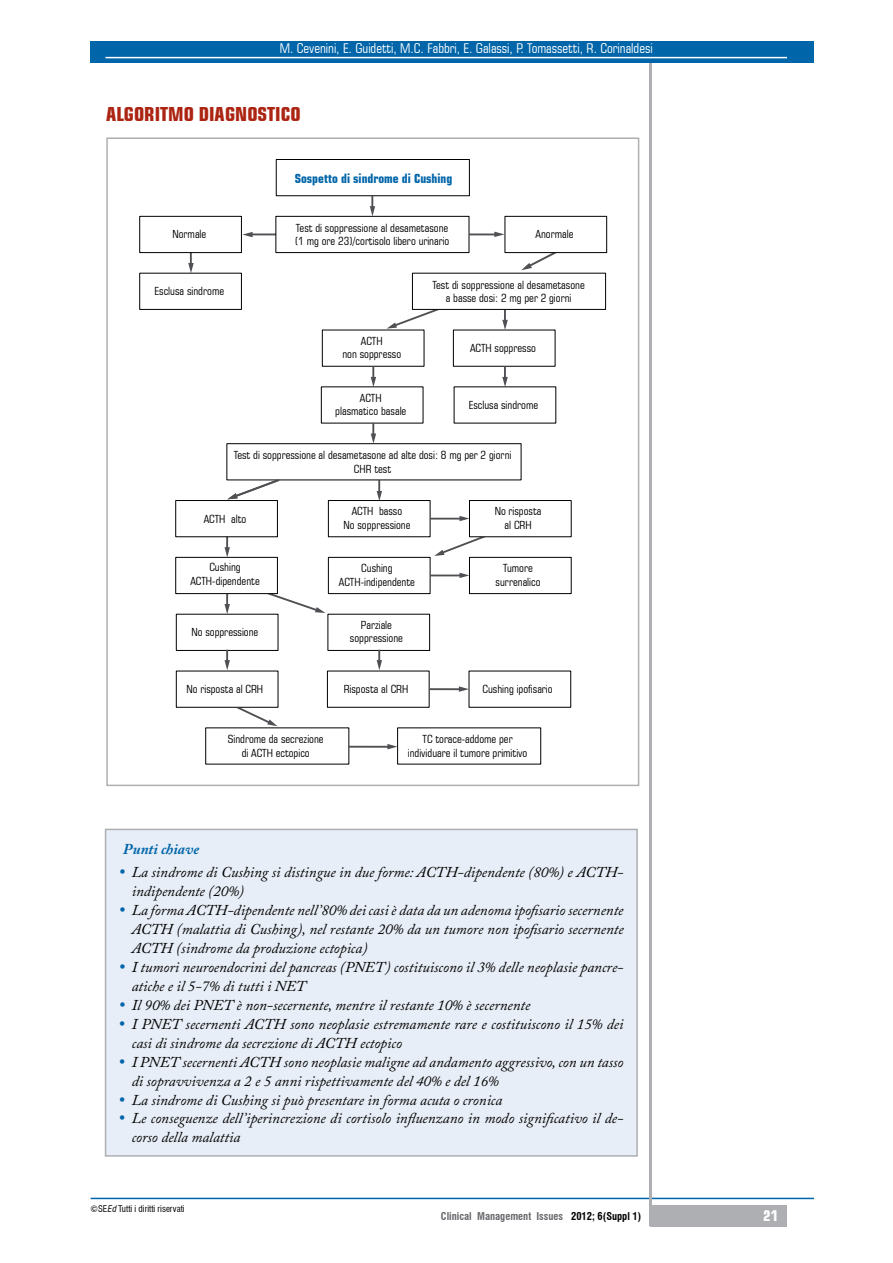
<style>
.page{position:relative;width:893px;height:1263px;background:#fff}
.page>*{position:absolute;margin:0;border:0;box-sizing:border-box;transform-origin:0 0}
.sottotitolo1{font:700 condensed 19.5px "Square 721 BT";color:#ac2412}
.sidebar{font:italic 15px/18.9px "Adobe Caslon Pro";color:#000}
.t1{font:700 condensed 15px "Square 721 BT";color:#fff}
.t2{font:condensed 13.5px "Square 721 BT";color:#fff}
.t3{font:700 condensed 12.75px "Square 721 BT";color:#0065a9}
.t4{font:condensed 11.25px/13.5px "Square 721 BT";color:#000;text-align:center}
.t5{font:700 condensed 10.5px "Swiss 721 BT";color:#68676c}
.t6{font:condensed 9px "Swiss 721 BT";color:#000}
.s1{font-weight:700;color:#0065a9}
.s2{font-style:italic}
.s3{color:#000}
</style>
<div class="page">
<hr style="left:91px;top:1198px;width:723px;height:1px;background:#0065a9">
<hr style="left:649px;top:48px;width:3px;height:1178px;background:#aeafb2">
<div style="left:651px;top:1205px;width:136px;height:21px;background:#aeafb2"></div>
<div style="left:91px;top:41px;width:723px;height:22px;background:#0065a9"></div>
<hr style="left:105px;top:57px;width:682px;height:1px;background:#fff">
<svg style="left:387px;top:307px;width:52px;height:22px"></svg>
<svg style="left:237px;top:708px;width:40px;height:18px"></svg>
<div style="left:276px;top:159px;width:194px;height:37px;border:1px solid #000"></div>
<div style="left:176px;top:614px;width:102px;height:37px;border:1px solid #000"></div>
<div style="left:328px;top:614px;width:102px;height:37px;border:1px solid #000"></div>
<div style="left:176px;top:671px;width:102px;height:37px;border:1px solid #000"></div>
<div style="left:327px;top:671px;width:102px;height:37px;border:1px solid #000"></div>
<div style="left:469px;top:671px;width:102px;height:37px;border:1px solid #000"></div>
<svg style="left:370px;top:196px;width:5px;height:20px"></svg>
<hr style="left:469px;top:233px;width:27px;height:2px;background:#504f53">
<svg style="left:494px;top:232px;width:10px;height:5px"></svg>
<hr style="left:251px;top:233px;width:25px;height:2px;background:#504f53">
<svg style="left:242px;top:232px;width:11px;height:5px"></svg>
<svg style="left:188px;top:253px;width:6px;height:20px"></svg>
<svg style="left:521px;top:253px;width:37px;height:17px"></svg>
<svg style="left:502px;top:310px;width:6px;height:20px"></svg>
<svg style="left:502px;top:366px;width:6px;height:21px"></svg>
<svg style="left:371px;top:366px;width:5px;height:21px"></svg>
<svg style="left:377px;top:480px;width:5px;height:20px"></svg>
<div style="left:139px;top:273px;width:103px;height:37px;border:1px solid #000"></div>
<div style="left:412px;top:273px;width:194px;height:36px;background:#fff"></div>
<div style="left:412px;top:273px;width:194px;height:37px;border:1px solid #000"></div>
<div style="left:226px;top:443px;width:295px;height:37px;border:1px solid #000"></div>
<div style="left:505px;top:216px;width:102px;height:37px;border:1px solid #000"></div>
<div style="left:275px;top:216px;width:194px;height:37px;border:1px solid #000"></div>
<div style="left:139px;top:216px;width:103px;height:37px;border:1px solid #000"></div>
<hr style="left:431px;top:518px;width:30px;height:2px;background:#504f53">
<svg style="left:459px;top:516px;width:10px;height:5px"></svg>
<svg style="left:224px;top:537px;width:6px;height:20px"></svg>
<svg style="left:434px;top:537px;width:58px;height:19px"></svg>
<div style="left:175px;top:500px;width:103px;height:37px;border:1px solid #000"></div>
<div style="left:328px;top:500px;width:102px;height:37px;border:1px solid #000"></div>
<div style="left:469px;top:500px;width:103px;height:37px;border:1px solid #000"></div>
<hr style="left:431px;top:574px;width:30px;height:2px;background:#504f53">
<svg style="left:459px;top:573px;width:10px;height:5px"></svg>
<svg style="left:227px;top:477px;width:54px;height:22px"></svg>
<svg style="left:224px;top:594px;width:6px;height:20px"></svg>
<svg style="left:261px;top:594px;width:64px;height:19px"></svg>
<div style="left:175px;top:557px;width:103px;height:37px;border:1px solid #000"></div>
<div style="left:328px;top:557px;width:102px;height:37px;border:1px solid #000"></div>
<div style="left:469px;top:557px;width:103px;height:37px;border:1px solid #000"></div>
<svg style="left:224px;top:650px;width:6px;height:20px"></svg>
<svg style="left:377px;top:650px;width:5px;height:20px"></svg>
<hr style="left:429px;top:688px;width:32px;height:2px;background:#504f53">
<svg style="left:459px;top:686px;width:10px;height:6px"></svg>
<hr style="left:349px;top:746px;width:40px;height:2px;background:#504f53">
<svg style="left:387px;top:744px;width:11px;height:5px"></svg>
<svg style="left:371px;top:423px;width:5px;height:21px"></svg>
<div style="left:106px;top:137px;width:533px;height:649px;border:2px solid #aeafb2"></div>
<div style="left:106px;top:829px;width:531px;height:327px;background:#e8eef7"></div>
<div style="left:105px;top:829px;width:533px;height:328px;border:2px solid #aeafb2"></div>
<p class="t2" style="left:280px;top:40px;width:374px">M. Cevenini, E. Guidetti, M.C. Fabbri, E. Galassi, P. Tomassetti, R. Corinaldesi</p>
<p class="sottotitolo1" style="left:106px;top:102px;width:196px">ALGORITMO DIAGNOSTICO</p>
<p class="t3" style="left:295px;top:170px;width:159px">Sospetto di sindrome di Cushing</p>
<p class="t4" style="left:295px;top:221px;width:156px;text-align:left">Test di soppressione al desametasone (1 mg ore 23)/cortisolo libero urinario</p>
<p class="t4" style="left:172px;top:227px;width:35px">Normale</p>
<p class="t4" style="left:536px;top:227px;width:39px">Anormale</p>
<p class="t4" style="left:155px;top:284px;width:71px">Esclusa sindrome</p>
<p class="t4" style="left:432px;top:278px;width:154px">Test di soppressione al desametasone a basse dosi: 2 mg per 2 giorni</p>
<p class="t4" style="left:342px;top:334px;width:60px">ACTH<br>non soppresso</p>
<p class="t4" style="left:470px;top:341px;width:67px">ACTH soppresso</p>
<p class="t4" style="left:335px;top:391px;width:73px">ACTH<br>plasmatico basale</p>
<p class="t4" style="left:469px;top:398px;width:71px">Esclusa sindrome</p>
<p class="t4" style="left:234px;top:448px;width:279px">Test di soppressione al desametasone ad alte dosi: 8 mg per 2 giorni<br>CHR test</p>
<p class="t4" style="left:204px;top:512px;width:44px">ACTH alto</p>
<p class="t4" style="left:343px;top:504px;width:68px">ACTH basso<br>No soppressione</p>
<p class="t4" style="left:495px;top:504px;width:48px">No risposta al CRH</p>
<p class="t4" style="left:190px;top:560px;width:71px">Cushing<br>ACTH-dipendente</p>
<p class="t4" style="left:339px;top:561px;width:78px">Cushing<br>ACTH-indipendente</p>
<p class="t4" style="left:496px;top:561px;width:46px">Tumore surrenalico</p>
<p class="t4" style="left:191px;top:626px;width:68px">No soppressione</p>
<p class="t4" style="left:350px;top:618px;width:54px">Parziale soppressione</p>
<p class="t4" style="left:187px;top:682px;width:78px">No risposta al CRH</p>
<p class="t4" style="left:344px;top:682px;width:66px">Risposta al CRH</p>
<p class="t4" style="left:483px;top:682px;width:72px">Cushing ipofisario</p>
<p class="t4" style="left:228px;top:732px;width:97px">Sindrome da secrezione di ACTH ectopico</p>
<p class="t4" style="left:408px;top:732px;width:121px">TC torace-addome per individuare il tumore primitivo</p>
<p class="sidebar" style="left:132px;top:837px;width:493px;line-height:23.2px;text-indent:-8px"><span class="s1">Punti chiave<br></span>La sindrome di Cushing si distingue in due forme: ACTH-dipendente (80%) e ACTH-</p>
<p class="sidebar" style="left:132px;top:881px;width:493px">indipendente (20%)<br>La forma ACTH-dipendente nell’80% dei casi è data da un adenoma ipofisario secernente ACTH (malattia di Cushing), nel restante 20% da un tumore non ipofisario secernente ACTH (sindrome da produzione ectopica)<br>I tumori neuroendocrini del pancreas (PNET) costituiscono il 3% delle neoplasie pancre&shy;atiche e il 5-7% di tutti i NET<br>Il 90% dei PNET è non-secernente, mentre il restante 10% è secernente<br>I PNET secernenti ACTH sono neoplasie estremamente rare e costituiscono il 15% dei casi di sindrome da secrezione di ACTH ectopico<br>I PNET secernenti ACTH sono neoplasie maligne ad andamento aggressivo, con un tasso di sopravvivenza a 2 e 5 anni rispettivamente del 40% e del 16%<br>La sindrome di Cushing si può presentare in forma acuta o cronica<br>Le conseguenze dell’iperincrezione di cortisolo influenzano in modo significativo il de&shy;corso della malattia</p>
<p class="t6" style="left:91px;top:1203px;width:96px">©SE<span class="s2">Ed</span> Tutti i diritti riservati</p>
<p class="t5" style="left:441px;top:1209px;width:202px">Clinical Management Issues <span class="s3">2012; 6(Suppl 1)</span></p>
<p class="t1" style="left:763px;top:1207px;width:17px">21</p>
</div>
